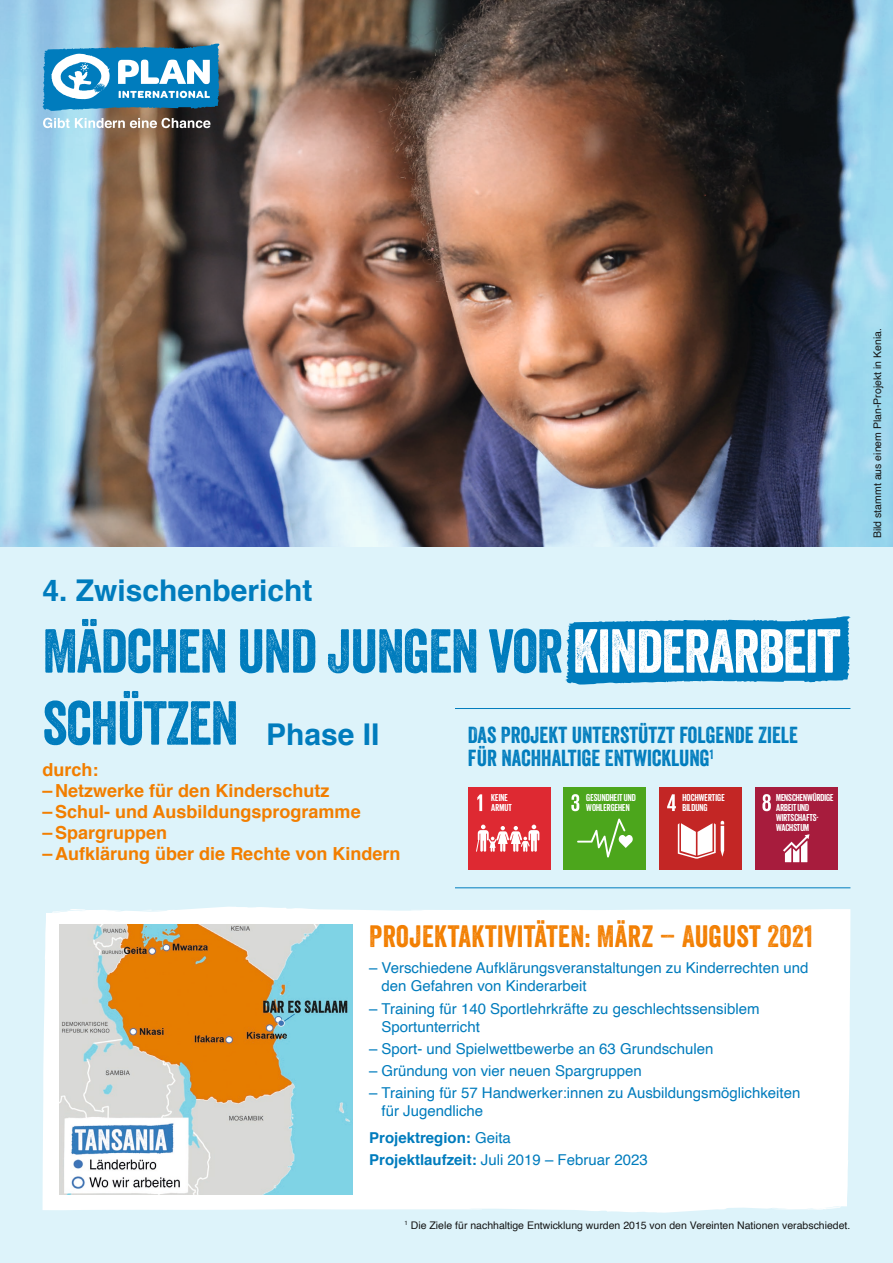
<style>
.page{position:relative;width:893px;height:1263px;background:#fff}
.page>*{position:absolute;margin:0;border:0;box-sizing:border-box;transform-origin:0 0}
.t1{font:60px/72px "Veneer";letter-spacing:-.02em;color:#007cbd}
.t2{font:30px "Veneer";letter-spacing:.01em;color:#f27e00}
.t3{font:700 30px "Helvetica";color:#007cbd}
.t4{font:22.5px/23px "Veneer";color:#007cbd}
.t5{font:700 18px/21px "Helvetica";color:#f27e00}
.t6{font:15px/18px "Helvetica";color:#007cbd}
.t7{font:700 15px/22.2px "Helvetica";color:#007cbd}
.t8{font:10.5px "Helvetica";color:#151616}
.t9{font:700 10.35px/9.8px "Giorgio Sans";letter-spacing:.01em;color:#fff}
.s1{color:#fff}
.s2{font-family:"Helvetica";font-weight:700;font-size:30px}
.s3{font-weight:400}
</style>
<div class="page">
<div style="left:0;top:547px;width:893px;height:716px;background:#ddf3fa"></div>
<div style="left:43px;top:906px;width:807px;height:307px;background:#fff"></div>
<img style="left:0;top:0;width:893px;height:547px">
<svg style="left:565px;top:616px;width:286px;height:68px"></svg>
<img style="left:60px;top:925px;width:292px;height:270px">
<svg style="left:42px;top:44px;width:178px;height:67px"></svg>
<svg style="left:43px;top:118px;width:167px;height:10px"></svg>
<div style="left:468px;top:787px;width:83px;height:83px;background:#de2932"></div>
<svg style="left:477px;top:794px;width:5px;height:17px"></svg>
<svg style="left:476px;top:825px;width:63px;height:27px"></svg>
<hr style="left:455px;top:708px;width:395px;height:1px;background:#007cbd">
<hr style="left:455px;top:887px;width:395px;height:1px;background:#007cbd">
<div style="left:563px;top:787px;width:83px;height:83px;background:#4ca61c"></div>
<svg style="left:571px;top:794px;width:8px;height:17px"></svg>
<svg style="left:577px;top:818px;width:56px;height:39px"></svg>
<div style="left:659px;top:787px;width:83px;height:83px;background:#c32625"></div>
<svg style="left:667px;top:794px;width:9px;height:17px"></svg>
<svg style="left:678px;top:821px;width:46px;height:38px"></svg>
<div style="left:755px;top:787px;width:83px;height:83px;background:#a71c3d"></div>
<svg style="left:762px;top:794px;width:9px;height:17px"></svg>
<svg style="left:783px;top:834px;width:26px;height:28px"></svg>
<h2 class="t3" style="left:43px;top:566px;width:272px">4. Zwischenbericht</h2>
<h1 class="t1" style="left:43px;top:615px;width:800px">MÄDCHEN UND JUNGEN VOR <span class="s1">KINDERARBEIT<br></span>SCHÜTZEN <span class="s2">Phase II</span></h1>
<h3 class="t4" style="left:468px;top:723px;width:332px">DAS PROJEKT UNTERSTÜTZT FOLGENDE ZIELE<br>FÜR NACHHALTIGE ENTWICKLUNG<sup>1</sup></h3>
<p class="t9" style="left:586px;top:792px;width:51px">GESUNDHEIT UND<br>WOHLERGEHEN</p>
<p class="t9" style="left:682px;top:792px;width:44px">HOCHWERTIGE<br>BILDUNG</p>
<p class="t9" style="left:776px;top:793px;width:59px">MENSCHENWÜRDIGE<br>ARBEIT UND<br>WIRTSCHAFTS-<br>WACHSTUM</p>
<p class="t5" style="left:43px;top:759px;width:57px">durch:</p>
<p class="t5" style="left:43px;top:780px;width:320px">– Netzwerke für den Kinderschutz –Schul- und Ausbildungsprogramme –Spargruppen</p>
<p class="t5" style="left:43px;top:843px;width:359px">– Aufklärung über die Rechte von Kindern</p>
<p class="t9" style="left:491px;top:792px;width:22px">KEINE<br>ARMUT</p>
<h2 class="t2" style="left:369px;top:918px;width:445px">PROJEKTAKTIVITÄTEN: MÄRZ – AUGUST 2021</h2>
<p class="t6" style="left:382px;top:959px;width:428px;text-indent:-12px">– Verschiedene Aufklärungsveranstaltungen zu Kinderrechten und den Gefahren von Kinderarbeit</p>
<p class="t6" style="left:382px;top:1000px;width:379px;text-indent:-12px">– Training für 140 Sportlehrkräfte zu geschlechtssensiblem<br>Sportunterricht</p>
<p class="t6" style="left:369px;top:1040px;width:346px">– Sport- und Spielwettbewerbe an 63 Grundschulen</p>
<p class="t6" style="left:369px;top:1062px;width:274px">– Gründung von vier neuen Spargruppen</p>
<p class="t6" style="left:382px;top:1084px;width:420px;text-indent:-12px">– Training für 57 Handwerker:innen zu Ausbildungsmöglichkeiten für Jugendliche</p>
<p class="t7" style="left:369px;top:1127px;width:280px">Projektregion: <span class="s3">Geita<br></span>Projektlaufzeit: <span class="s3">Juli 2019 – Februar 2023</span></p>
<p class="t8" style="left:405px;top:1217px;width:447px"><sup>1</sup> Die Ziele für nachhaltige Entwicklung wurden 2015 von den Vereinten Nationen verabschiedet.</p>
<p class="t8" style="left:869px;top:538px;width:212px;rotate:-90deg">Bild stammt aus einem Plan-Projekt in Kenia.</p>
</div>
